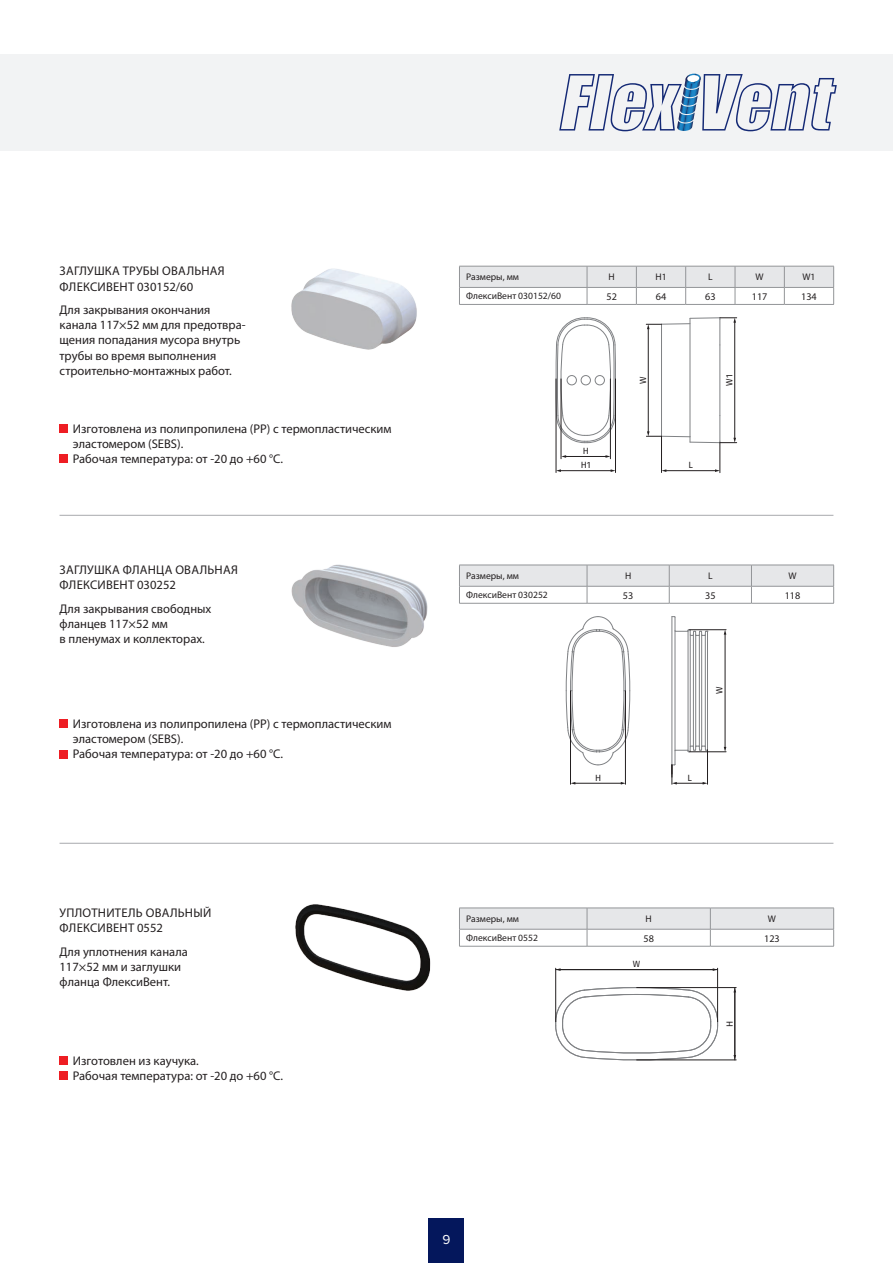
<style>
.page{position:relative;width:893px;height:1263px;background:#fff}
.page>*{position:absolute;margin:0;border:0;box-sizing:border-box;transform-origin:0 0}
.t1{font:13.5px "Proxima Nova";color:#fff}
.t2{font:12.6px/15.1px "Myriad Pro";color:#231f20}
.t3{font:12.6px/15.1px "Myriad Pro";letter-spacing:.02em;color:#231f20}
.t4{font:10.2px "Myriad Pro";color:#231f20}
.t5{font:9.6px "Myriad Pro";color:#231f20}
.t6{font:9px "Fira Sans";color:#231f20}
</style>
<div class="page">
<div style="left:429px;top:1218px;width:35px;height:45px;background:#04175c"></div>
<div style="left:0;top:54px;width:893px;height:97px;background:#f2f3f4"></div>
<svg style="left:559px;top:74px;width:278px;height:57px"></svg>
<hr style="left:459px;top:603px;width:128px;height:1px;background:#939598">
<hr style="left:587px;top:603px;width:82px;height:1px;background:#939598">
<hr style="left:669px;top:603px;width:82px;height:1px;background:#939598">
<svg style="left:459px;top:565px;width:375px;height:38px"></svg>
<hr style="left:751px;top:603px;width:83px;height:1px;background:#939598">
<svg style="left:566px;top:616px;width:64px;height:150px"></svg>
<hr style="left:707px;top:632px;width:1px;height:118px;background:#808285">
<hr style="left:705px;top:635px;width:1px;height:111px;background:#808285">
<hr style="left:701px;top:635px;width:1px;height:111px;background:#808285">
<hr style="left:699px;top:635px;width:1px;height:111px;background:#808285">
<hr style="left:695px;top:635px;width:1px;height:111px;background:#808285">
<hr style="left:693px;top:635px;width:1px;height:111px;background:#808285">
<hr style="left:690px;top:635px;width:1px;height:111px;background:#808285">
<hr style="left:688px;top:631px;width:1px;height:119px;background:#808285">
<hr style="left:675px;top:631px;width:1px;height:119px;background:#808285">
<hr style="left:671px;top:617px;width:1px;height:148px;background:#808285">
<svg style="left:672px;top:616px;width:36px;height:20px"></svg>
<hr style="left:690px;top:629px;width:36px;height:1px;background:#231f20">
<hr style="left:690px;top:751px;width:36px;height:1px;background:#231f20">
<hr style="left:725px;top:634px;width:1px;height:114px;background:#231f20">
<hr style="left:570px;top:691px;width:1px;height:93px;background:#231f20">
<hr style="left:625px;top:691px;width:1px;height:93px;background:#231f20">
<hr style="left:574px;top:783px;width:48px;height:1px;background:#231f20">
<svg style="left:672px;top:745px;width:36px;height:39px"></svg>
<div style="left:60px;top:719px;width:8px;height:9px;background:#ee1d23"></div>
<div style="left:60px;top:750px;width:8px;height:8px;background:#ee1d23"></div>
<img style="left:291px;top:565px;width:137px;height:82px">
<hr style="left:60px;top:515px;width:773px;height:1px;background:#a8a9ad">
<hr style="left:60px;top:843px;width:773px;height:1px;background:#a8a9ad">
<hr style="left:459px;top:946px;width:128px;height:1px;background:#939598">
<hr style="left:587px;top:946px;width:123px;height:1px;background:#939598">
<svg style="left:459px;top:908px;width:375px;height:38px"></svg>
<hr style="left:710px;top:946px;width:124px;height:1px;background:#939598">
<svg style="left:555px;top:987px;width:163px;height:73px"></svg>
<hr style="left:555px;top:968px;width:1px;height:54px;background:#231f20">
<hr style="left:717px;top:968px;width:1px;height:54px;background:#231f20">
<hr style="left:560px;top:969px;width:154px;height:1px;background:#231f20">
<svg style="left:556px;top:968px;width:5px;height:3px"></svg>
<hr style="left:637px;top:987px;width:99px;height:1px;background:#231f20">
<hr style="left:637px;top:1060px;width:99px;height:1px;background:#231f20">
<hr style="left:735px;top:991px;width:1px;height:65px;background:#231f20">
<svg style="left:733px;top:987px;width:3px;height:5px"></svg>
<svg style="left:733px;top:1055px;width:3px;height:5px"></svg>
<div style="left:60px;top:1056px;width:8px;height:9px;background:#ee1d23"></div>
<div style="left:60px;top:1071px;width:8px;height:9px;background:#ee1d23"></div>
<img style="left:295px;top:904px;width:136px;height:87px">
<hr style="left:459px;top:304px;width:128px;height:1px;background:#939598">
<hr style="left:587px;top:304px;width:49px;height:1px;background:#939598">
<hr style="left:636px;top:304px;width:50px;height:1px;background:#939598">
<hr style="left:686px;top:304px;width:49px;height:1px;background:#939598">
<hr style="left:735px;top:304px;width:49px;height:1px;background:#939598">
<svg style="left:459px;top:266px;width:375px;height:38px"></svg>
<hr style="left:784px;top:304px;width:50px;height:1px;background:#939598">
<svg style="left:556px;top:317px;width:60px;height:126px"></svg>
<div style="left:581px;top:375px;width:10px;height:10px;border:1px solid #808285;border-radius:50%"></div>
<div style="left:595px;top:375px;width:10px;height:10px;border:1px solid #808285;border-radius:50%"></div>
<div style="left:567px;top:375px;width:10px;height:10px;border:1px solid #808285;border-radius:50%"></div>
<hr style="left:661px;top:324px;width:1px;height:112px;background:#808285">
<hr style="left:690px;top:318px;width:1px;height:119px;background:#808285">
<hr style="left:719px;top:345px;width:1px;height:70px;background:#808285">
<hr style="left:734px;top:322px;width:1px;height:117px;background:#231f20">
<hr style="left:661px;top:436px;width:1px;height:36px;background:#231f20">
<hr style="left:720px;top:443px;width:1px;height:30px;background:#231f20">
<hr style="left:665px;top:470px;width:51px;height:1px;background:#231f20">
<svg style="left:715px;top:469px;width:5px;height:3px"></svg>
<hr style="left:648px;top:328px;width:1px;height:104px;background:#231f20">
<svg style="left:646px;top:317px;width:91px;height:28px"></svg>
<svg style="left:646px;top:415px;width:91px;height:28px"></svg>
<hr style="left:556px;top:379px;width:1px;height:93px;background:#231f20">
<hr style="left:561px;top:379px;width:1px;height:80px;background:#231f20">
<hr style="left:610px;top:379px;width:1px;height:80px;background:#231f20">
<hr style="left:615px;top:379px;width:1px;height:93px;background:#231f20">
<hr style="left:560px;top:470px;width:51px;height:1px;background:#231f20">
<svg style="left:556px;top:469px;width:5px;height:3px"></svg>
<hr style="left:565px;top:456px;width:41px;height:1px;background:#231f20">
<svg style="left:561px;top:455px;width:5px;height:3px"></svg>
<svg style="left:605px;top:455px;width:5px;height:3px"></svg>
<img style="left:291px;top:268px;width:126px;height:82px">
<div style="left:60px;top:424px;width:8px;height:9px;background:#ee1d23"></div>
<div style="left:60px;top:454px;width:8px;height:9px;background:#ee1d23"></div>
<p class="t3" style="left:60px;top:263px;width:167px">ЗАГЛУШКА ТРУБЫ ОВАЛЬНАЯ<br>ФЛЕКСИВЕНТ 030152/60</p>
<p class="t2" style="left:60px;top:302px;width:187px">Для закрывания окончания канала 117×52 мм для предотвра&shy;щения попадания мусора внутрь трубы во время выполнения строительно-монтажных работ.</p>
<p class="t2" style="left:73px;top:421px;width:320px">Изготовлена из полипропилена (РР) с термопластическим эластомером (SEBS).<br>Рабочая температура: от -20 до +60 °C.</p>
<p class="t3" style="left:60px;top:562px;width:180px">ЗАГЛУШКА ФЛАНЦА ОВАЛЬНАЯ<br>ФЛЕКСИВЕНТ 030252</p>
<p class="t2" style="left:60px;top:601px;width:153px">Для закрывания свободных фланцев 117×52 мм<br>в пленумах и коллекторах.</p>
<p class="t2" style="left:73px;top:716px;width:320px">Изготовлена из полипропилена (РР) с термопластическим эластомером (SEBS).<br>Рабочая температура: от -20 до +60 °C.</p>
<p class="t3" style="left:60px;top:905px;width:153px">УПЛОТНИТЕЛЬ ОВАЛЬНЫЙ<br>ФЛЕКСИВЕНТ 0552</p>
<p class="t2" style="left:60px;top:944px;width:130px">Для уплотнения канала<br>117×52 мм и заглушки фланца ФлексиВент.</p>
<p class="t2" style="left:73px;top:1053px;width:212px">Изготовлен из каучука.<br>Рабочая температура: от -20 до +60 °C.</p>
<p class="t5" style="left:466px;top:271px;width:54px">Размеры, мм</p>
<p class="t5" style="left:609px;top:271px;width:8px">H</p>
<p class="t5" style="left:655px;top:271px;width:13px">H1</p>
<p class="t5" style="left:708px;top:271px;width:6px">L</p>
<p class="t5" style="left:756px;top:271px;width:10px">W</p>
<p class="t5" style="left:802px;top:271px;width:15px">W1</p>
<p class="t5" style="left:466px;top:290px;width:96px">ФлексиВент 030152/60</p>
<p class="t4" style="left:606px;top:290px;width:12px">52</p>
<p class="t4" style="left:656px;top:290px;width:12px">64</p>
<p class="t4" style="left:705px;top:290px;width:12px">63</p>
<p class="t4" style="left:752px;top:290px;width:17px">117</p>
<p class="t4" style="left:801px;top:290px;width:17px">134</p>
<p class="t6" style="left:583px;top:445px;width:8px">H</p>
<p class="t6" style="left:637px;top:384px;width:9px;rotate:-90deg">W</p>
<p class="t6" style="left:723px;top:386px;width:13px;rotate:-90deg">W1</p>
<p class="t6" style="left:581px;top:459px;width:12px">H1</p>
<p class="t6" style="left:688px;top:459px;width:6px">L</p>
<p class="t5" style="left:466px;top:570px;width:54px">Размеры, мм</p>
<p class="t5" style="left:625px;top:570px;width:8px">H</p>
<p class="t5" style="left:708px;top:570px;width:6px">L</p>
<p class="t5" style="left:788px;top:570px;width:10px">W</p>
<p class="t5" style="left:466px;top:589px;width:83px">ФлексиВент 030252</p>
<p class="t4" style="left:623px;top:589px;width:12px">53</p>
<p class="t4" style="left:705px;top:589px;width:12px">35</p>
<p class="t4" style="left:785px;top:589px;width:17px">118</p>
<p class="t6" style="left:713px;top:694px;width:9px;rotate:-90deg">W</p>
<p class="t6" style="left:595px;top:771px;width:8px">H</p>
<p class="t6" style="left:687px;top:771px;width:6px">L</p>
<p class="t5" style="left:466px;top:913px;width:54px">Размеры, мм</p>
<p class="t5" style="left:646px;top:913px;width:8px">H</p>
<p class="t5" style="left:768px;top:913px;width:10px">W</p>
<p class="t5" style="left:466px;top:932px;width:73px">ФлексиВент 0552</p>
<p class="t4" style="left:643px;top:932px;width:12px">58</p>
<p class="t4" style="left:764px;top:932px;width:17px">123</p>
<p class="t6" style="left:633px;top:957px;width:9px">W</p>
<p class="t6" style="left:723px;top:1027px;width:8px;rotate:-90deg">H</p>
<p class="t1" style="left:442px;top:1232px;width:9px">9</p>
</div>
